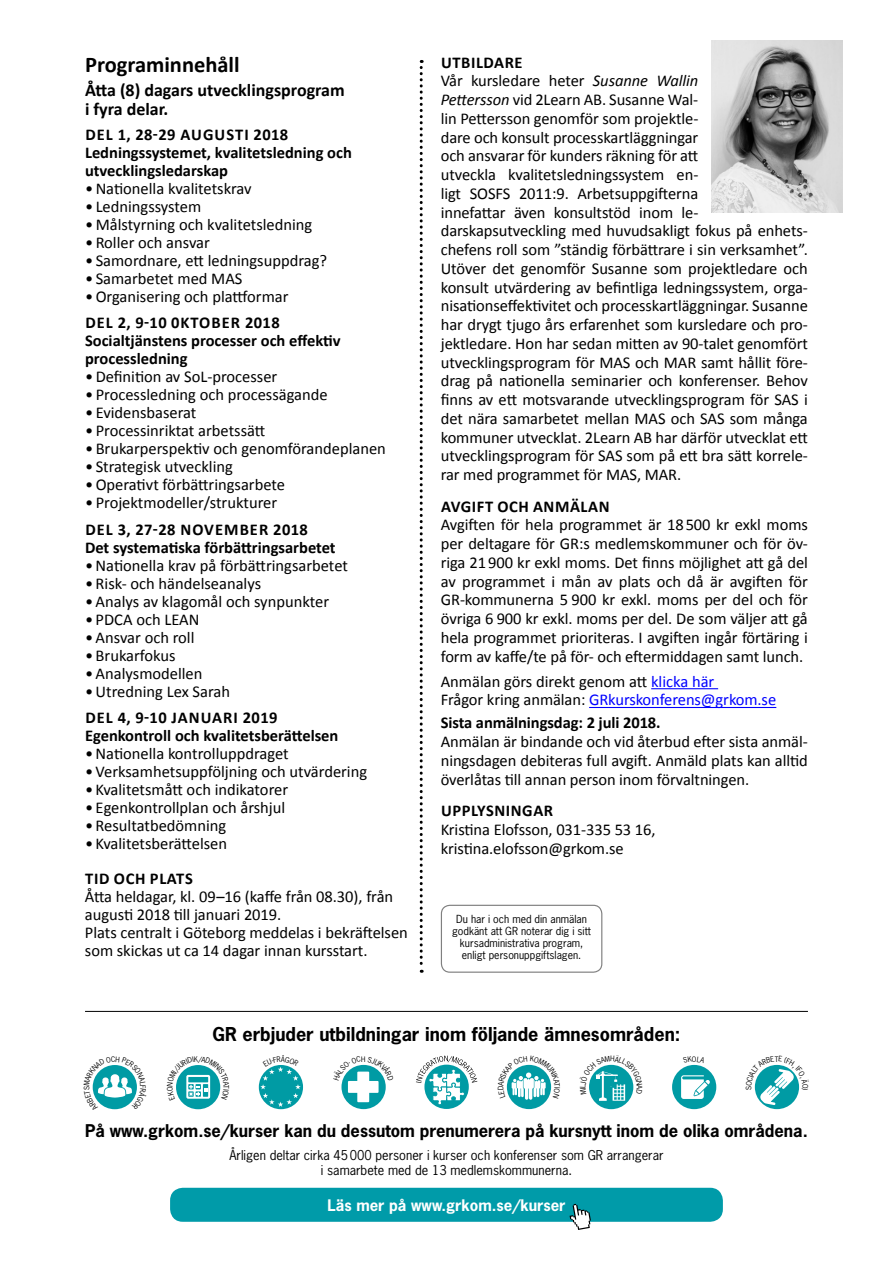
<style>
.page{position:relative;width:893px;height:1263px;background:#fff}
.page>*{position:absolute;margin:0;border:0;box-sizing:border-box;transform-origin:0 0}
.t1{font:700 22.5px "Calibri";color:#000}
.t2{font:700 18px "News Gothic";color:#000}
.t3{font:700 18px/19.5px "Calibri";color:#000}
.t4{font:16.5px/18.8px "Calibri";letter-spacing:-.005em;color:#000}
.t5{font:700 16.5px/18px "Calibri";color:#000}
.t6{font:700 16.5px "News Gothic";color:#000}
.t7{font:700 16.5px "Calibri";letter-spacing:.035em;color:#000}
.t8{font:700 16.5px "Calibri";letter-spacing:.04em;color:#000}
.t9{font:700 15px "News Gothic";color:#fff}
.t10{font:12.75px/15px "News Gothic";color:#000;text-align:center}
.t11{font:10.5px/12px "News Gothic";color:#000;text-align:center}
.s1{font-weight:700}
.s2{font-style:italic}
.s3{color:#00f}
</style>
<div class="page">
<svg style="left:420px;top:60px;width:3px;height:913px"></svg>
<hr style="left:651px;top:688px;width:67px;height:1px;background:#00f">
<hr style="left:589px;top:707px;width:187px;height:1px;background:#00f">
<div style="left:441px;top:905px;width:161px;height:68px;border:1px solid #000;border-radius:9px"></div>
<img style="left:711px;top:41px;width:132px;height:172px">
<hr style="left:85px;top:1011px;width:723px;height:1px;background:#000">
<div style="left:170px;top:1188px;width:553px;height:34px;background:#009ba9;border-radius:13px"></div>
<svg style="left:570px;top:1204px;width:21px;height:26px"></svg>
<div style="left:176px;top:1065px;width:44px;height:44px;background:#009ba4;border-radius:50%"></div>
<div style="left:589px;top:1065px;width:44px;height:44px;background:#009ba4;border-radius:50%"></div>
<div style="left:259px;top:1065px;width:44px;height:44px;background:#009ba4;border-radius:50%"></div>
<div style="left:341px;top:1065px;width:45px;height:44px;background:#009ba4;border-radius:50%"></div>
<div style="left:507px;top:1065px;width:44px;height:44px;background:#009ba4;border-radius:50%"></div>
<div style="left:755px;top:1065px;width:44px;height:44px;background:#009ba4;border-radius:50%"></div>
<div style="left:672px;top:1065px;width:44px;height:44px;background:#009ba4;border-radius:50%"></div>
<svg style="left:681px;top:1075px;width:29px;height:24px"></svg>
<svg style="left:424px;top:1065px;width:45px;height:44px"></svg>
<svg style="left:416px;top:1056px;width:61px;height:49px"></svg>
<svg style="left:176px;top:1065px;width:45px;height:35px"></svg>
<svg style="left:589px;top:1064px;width:45px;height:37px"></svg>
<svg style="left:92px;top:1065px;width:45px;height:45px"></svg>
<svg style="left:260px;top:1065px;width:41px;height:42px"></svg>
<svg style="left:341px;top:1064px;width:45px;height:38px"></svg>
<svg style="left:506px;top:1064px;width:46px;height:36px"></svg>
<svg style="left:754px;top:1064px;width:46px;height:41px"></svg>
<h1 class="t1" style="left:85px;top:50px;width:156px">Programinnehåll</h1>
<p class="t3" style="left:85px;top:80px;width:261px">Åtta (8) dagars utvecklingsprogram i fyra delar.</p>
<p class="t5" style="left:85px;top:125px;width:268px">DEL 1, 28-29 AUGUSTI 2018<br>Ledningssystemet, kvalitetsledning och utvecklingsledarskap</p>
<p class="t4" style="left:85px;top:179px;width:168px">•Nationella kvalitetskrav</p>
<p class="t4" style="left:85px;top:197px;width:118px">• Ledningssystem</p>
<p class="t4" style="left:85px;top:215px;width:229px">• Målstyrning och kvalitetsledning</p>
<p class="t4" style="left:85px;top:233px;width:126px">• Roller och ansvar</p>
<p class="t4" style="left:85px;top:251px;width:244px">• Samordnare, ett ledningsuppdrag?</p>
<p class="t4" style="left:85px;top:269px;width:159px">• Samarbetet med MAS</p>
<p class="t4" style="left:85px;top:287px;width:205px">•Organisering och plattformar</p>
<p class="t5" style="left:85px;top:314px;width:257px">DEL 2, 9-10 0KTOBER 2018<br>Socialtjänstens processer och effektiv processledning</p>
<p class="t4" style="left:85px;top:368px;width:194px">•Definition av SoL-processer</p>
<p class="t4" style="left:85px;top:386px;width:244px">• Processledning och processägande</p>
<p class="t4" style="left:85px;top:404px;width:113px">• Evidensbaserat</p>
<p class="t4" style="left:85px;top:422px;width:182px">• Processinriktat arbetssätt</p>
<p class="t4" style="left:85px;top:440px;width:302px">• Brukarperspektiv och genomförandeplanen</p>
<p class="t4" style="left:85px;top:458px;width:149px">• Strategisk utveckling</p>
<p class="t4" style="left:85px;top:476px;width:202px">•Operativt förbättringsarbete</p>
<p class="t4" style="left:85px;top:494px;width:194px">• Projektmodeller/strukturer</p>
<p class="t5" style="left:85px;top:520px;width:252px">DEL 3, 27-28 NOVEMBER 2018<br>Det systematiska förbättringsarbetet</p>
<p class="t4" style="left:85px;top:556px;width:264px">•Nationella krav på förbättringsarbetet</p>
<p class="t4" style="left:85px;top:574px;width:178px">• Risk- och händelseanalys</p>
<p class="t4" style="left:85px;top:592px;width:246px">• Analys av klagomål och synpunkter</p>
<p class="t4" style="left:85px;top:610px;width:116px">• PDCA och LEAN</p>
<p class="t4" style="left:85px;top:628px;width:111px">• Ansvar och roll</p>
<p class="t4" style="left:85px;top:646px;width:92px">• Brukarfokus</p>
<p class="t4" style="left:85px;top:664px;width:119px">• Analysmodellen</p>
<p class="t4" style="left:85px;top:682px;width:147px">•Utredning Lex Sarah</p>
<p class="t5" style="left:85px;top:709px;width:255px">DEL 4, 9-10 JANUARI 2019<br>Egenkontroll och kvalitetsberättelsen</p>
<p class="t4" style="left:85px;top:745px;width:205px">•Nationella kontrolluppdraget</p>
<p class="t4" style="left:85px;top:763px;width:284px">• Verksamhetsuppföljning och utvärdering</p>
<p class="t4" style="left:85px;top:781px;width:205px">• Kvalitetsmått och indikatorer</p>
<p class="t4" style="left:85px;top:799px;width:202px">• Egenkontrollplan och årshjul</p>
<p class="t4" style="left:85px;top:817px;width:143px">• Resultatbedömning</p>
<p class="t4" style="left:85px;top:835px;width:144px">• Kvalitetsberättelsen</p>
<p class="t8" style="left:85px;top:868px;width:109px">TID OCH PLATS</p>
<p class="t4" style="left:85px;top:887px;width:324px;line-height:18px">Åtta heldagar, kl. 09–16 (kaffe från 08.30), från augusti 2018 till januari 2019.<br>Plats centralt i Göteborg meddelas i bekräftelsen som skickas ut ca 14 dagar innan kursstart.</p>
<p class="t4" style="left:441px;top:53px;width:369px"><span class="s1">UTBILDARE<br></span>Vår kursledare heter <span class="s2">Susanne Wallin<br>Pettersson</span> vid 2Learn AB. Susanne Wal-<br>lin Pettersson genomför som projektle-<br>dare och konsult processkartläggningar<br>och ansvarar för kunders räkning för att<br>utveckla kvalitetsledningssystem en-<br>ligt SOSFS 2011:9. Arbetsuppgifterna<br>innefattar även konsultstöd inom le&shy;darskapsutveckling med huvudsakligt fokus på enhets&shy;chefens roll som ”ständig förbättrare i sin verksamhet”.<br>Utöver det genomför Susanne som projektledare och konsult utvärdering av befintliga ledningssystem, orga&shy;nisationseffektivitet och processkartläggningar. Susanne har drygt tjugo års erfarenhet som kursledare och pro&shy;jektledare. Hon har sedan mitten av 90-talet genomfört utvecklingsprogram för MAS och MAR samt hållit före&shy;drag på nationella seminarier och konferenser. Behov finns av ett motsvarande utvecklingsprogram för SAS i det nära samarbetet mellan MAS och SAS som många kommuner utvecklat. 2Learn AB har därför utvecklat ett utvecklingsprogram för SAS som på ett bra sätt korrele&shy;rar med programmet för MAS, MAR.</p>
<p class="t7" style="left:441px;top:495px;width:170px">AVGIFT OCH ANMÄLAN</p>
<p class="t4" style="left:441px;top:515px;width:369px;text-align:justify">Avgiften för hela programmet är 18 500 kr exkl moms per deltagare för GR:s medlemskommuner och för öv&shy;riga 21 900 kr exkl moms. Det finns möjlighet att gå del av programmet i mån av plats och då är avgiften för GR-kommunerna 5 900 kr exkl. moms per del och för övriga 6 900 kr exkl. moms per del. De som väljer att gå hela programmet prioriteras. I avgiften ingår förtäring i form av kaffe/te på för- och eftermiddagen samt lunch.</p>
<p class="t4" style="left:441px;top:672px;width:337px">Anmälan görs direkt genom att <span class="s3">klicka här<br></span>Frågor kring anmälan: <span class="s3">GRkurskonferens@grkom.se</span></p>
<p class="t5" style="left:441px;top:714px;width:221px">Sista anmälningsdag: 2 juli 2018.</p>
<p class="t4" style="left:441px;top:732px;width:369px;text-align:justify">Anmälan är bindande och vid återbud efter sista anmäl&shy;ningsdagen debiteras full avgift. Anmäld plats kan alltid överlåtas till annan person inom förvaltningen.</p>
<p class="t7" style="left:441px;top:800px;width:114px">UPPLYSNINGAR</p>
<p class="t4" style="left:441px;top:820px;width:216px">Kristina Elofsson, 031-335 53 16, kristina.elofsson@grkom.se</p>
<p class="t11" style="left:452px;top:913px;width:141px">Du har i och med din anmälan godkänt att GR noterar dig i sitt kursadministrativa program, enligt personuppgiftslagen.</p>
<p class="t2" style="left:213px;top:1022px;width:469px">GR erbjuder utbildningar inom följande ämnesområden:</p>
<p class="t6" style="left:85px;top:1119px;width:724px">På www.grkom.se/kurser kan du dessutom prenumerera på kursnytt inom de olika områdena.</p>
<p class="t10" style="left:229px;top:1147px;width:436px">Årligen deltar cirka 45000 personer i kurser och konferenser som GR arrangerar i samarbete med de 13 medlemskommunerna.</p>
<p class="t9" style="left:327px;top:1196px;width:240px">Läs mer på www.grkom.se/kurser</p>
</div>
